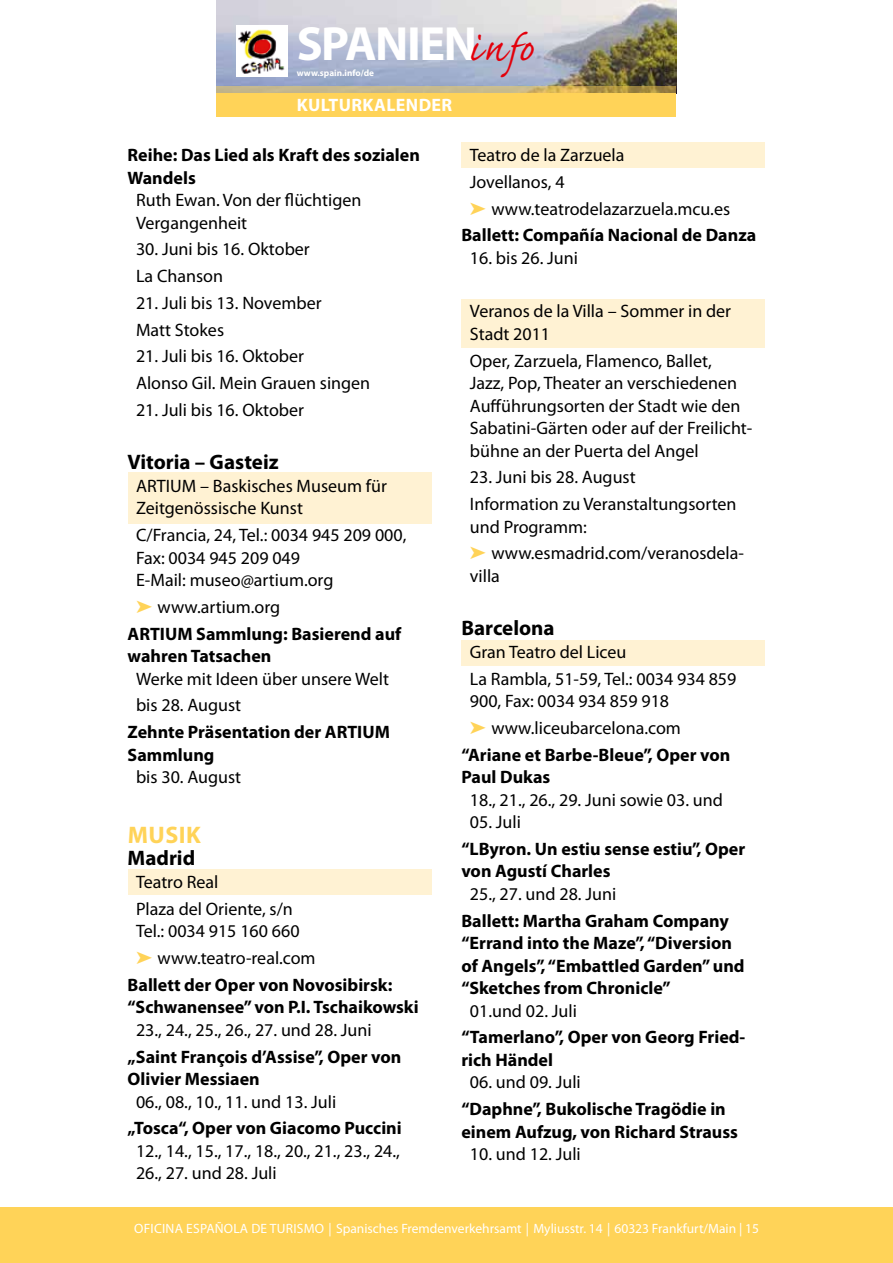
<style>
.page{position:relative;width:893px;height:1263px;background:#fff}
.page>*{position:absolute;margin:0;border:0;box-sizing:border-box;transform-origin:0 0}
.t1{font:700 48.3px "Myriad Pro";letter-spacing:-.03em;color:#fff}
.t2{font:48.3px "Caflisch Script Pro";color:#e3000b}
.t3{font:700 24px "Myriad Pro";color:#ffd358}
.t4{font:700 21px "Myriad Pro";color:#000}
.t5{font:18px/22.5px "Myriad Pro";color:#000}
.t6{font:700 18px/22.5px "Myriad Pro";color:#000}
.t7{font:700 18px "Myriad Pro";color:#fff}
.t8{font:13.5px "Myriad Pro";color:#fff}
.t9{font:700 9.15px "Myriad Pro";color:#fff}
.s1{color:#ffd358}
.s2{font-weight:400}
</style>
<div class="page">
<div style="left:461px;top:299px;width:304px;height:49px;background:#fff2d3"></div>
<div style="left:128px;top:869px;width:303px;height:26px;background:#fff2d3"></div>
<div style="left:128px;top:473px;width:303px;height:51px;background:#fff2d3"></div>
<div style="left:461px;top:640px;width:304px;height:25px;background:#fff2d3"></div>
<div style="left:461px;top:142px;width:304px;height:26px;background:#fff2d3"></div>
<img style="left:217px;top:0;width:459px;height:86px">
<div style="left:0;top:1208px;width:893px;height:55px;background:#ffd358"></div>
<div style="left:236px;top:26px;width:51px;height:51px;background:#fff"></div>
<img style="left:238px;top:29px;width:47px;height:45px">
<svg style="left:217px;top:86px;width:459px;height:7px;background:#c1af79"></svg>
<div style="left:217px;top:93px;width:459px;height:23px;background:#ffd358"></div>
<h1 class="t1" style="left:297px;top:12px;width:182px">SPANIEN</h1>
<p class="t9" style="left:297px;top:67px;width:79px">www.spain.info/de</p>
<h1 class="t2" style="left:468px;top:23px;width:66px">info</h1>
<p class="t7" style="left:297px;top:93px;width:67px">Kulturkalender</p>
<p class="t6" style="left:128px;top:143px;width:294px">Reihe: Das Lied als Kraft des sozialen<br>Wandels</p>
<p class="t5" style="left:136px;top:188px;width:227px">Ruth Ewan. Von der flüchtigen<br>Vergangenheit</p>
<p class="t5" style="left:136px;top:236px;width:175px;line-height:26.7px">30. Juni bis 16. Oktober<br>La Chanson</p>
<p class="t5" style="left:136px;top:289px;width:187px;line-height:26.7px">21. Juli bis 13. November<br>Matt Stokes</p>
<p class="t5" style="left:136px;top:343px;width:236px;line-height:26.7px">21. Juli bis 16. Oktober<br>Alonso Gil. Mein Grauen singen</p>
<p class="t5" style="left:136px;top:398px;width:169px">21. Juli bis 16. Oktober</p>
<p class="t4" style="left:128px;top:449px;width:153px">Vitoria – Gasteiz</p>
<p class="t5" style="left:136px;top:474px;width:252px">ARTIUM – Baskisches Museum für<br>Zeitgenössische Kunst</p>
<p class="t5" style="left:136px;top:523px;width:272px">C/Francia, 24, Tel.: 0034 945 209 000,<br>Fax: 0034 945 209 049<br>E-Mail: museo@artium.org</p>
<p class="t6" style="left:128px;top:593px;width:275px;line-height:26.7px;text-indent:8px"><span class="s1">➤</span> <span class="s2">www.artium.org<br></span>ARTIUM Sammlung: Basierend auf</p>
<p class="t6" style="left:128px;top:644px;width:145px">wahren Tatsachen</p>
<p class="t5" style="left:136px;top:665px;width:254px;line-height:26.7px">Werke mit Ideen über unsere Welt bis 28. August</p>
<p class="t6" style="left:128px;top:720px;width:264px">Zehnte Präsentation der ARTIUM<br>Sammlung</p>
<p class="t5" style="left:136px;top:765px;width:107px">bis 30. August</p>
<h2 class="t3" style="left:128px;top:819px;width:51px">Musik</h2>
<p class="t4" style="left:128px;top:845px;width:69px">Madrid</p>
<p class="t5" style="left:136px;top:868px;width:158px;line-height:26.7px">Teatro Real<br>Plaza del Oriente, s/n</p>
<p class="t5" style="left:136px;top:920px;width:165px">Tel.: 0034 915 160 660</p>
<p class="t5" style="left:136px;top:946px;width:181px"><span class="s1">➤</span> www.teatro-real.com</p>
<p class="t6" style="left:128px;top:973px;width:266px">Ballett der Oper von Novosibirsk:</p>
<p class="t6" style="left:128px;top:995px;width:293px">“Schwanensee” von P.I. Tschaikowski</p>
<p class="t5" style="left:136px;top:1018px;width:237px">23., 24., 25., 26., 27. und 28. Juni</p>
<p class="t6" style="left:128px;top:1044px;width:275px">„Saint François d’Assise”, Oper von<br>Olivier Messiaen</p>
<p class="t5" style="left:136px;top:1090px;width:202px">06., 08., 10., 11. und 13. Juli</p>
<p class="t6" style="left:128px;top:1116px;width:276px">„Tosca“, Oper von Giacomo Puccini</p>
<p class="t5" style="left:136px;top:1139px;width:265px">12., 14., 15., 17., 18., 20., 21., 23., 24.,<br>26., 27. und 28. Juli</p>
<p class="t5" style="left:470px;top:143px;width:156px">Teatro de la Zarzuela</p>
<p class="t5" style="left:470px;top:170px;width:96px">Jovellanos, 4</p>
<p class="t5" style="left:470px;top:197px;width:262px"><span class="s1">➤</span> www.teatrodelazarzuela.mcu.es</p>
<p class="t6" style="left:461px;top:223px;width:296px">Ballett: Compañía Nacional de Danza</p>
<p class="t5" style="left:470px;top:246px;width:110px">16. bis 26. Juni</p>
<p class="t5" style="left:470px;top:300px;width:263px">Veranos de la Villa – Sommer in der<br>Stadt 2011</p>
<p class="t5" style="left:470px;top:349px;width:284px">Oper, Zarzuela, Flamenco, Ballet,<br>Jazz, Pop, Theater an verschiedenen Aufführungsorten der Stadt wie den Sabatini-Gärten oder auf der Freilicht&shy;bühne an der Puerta del Angel</p>
<p class="t5" style="left:470px;top:464px;width:268px;line-height:26.7px">23. Juni bis 28. August<br>Information zu Veranstaltungsorten</p>
<p class="t5" style="left:470px;top:513px;width:276px;line-height:26.7px">und Programm:<br><span class="s1">➤</span> www.esmadrid.com/veranosdela-</p>
<p class="t5" style="left:470px;top:564px;width:32px">villa</p>
<p class="t4" style="left:461px;top:615px;width:95px">Barcelona</p>
<p class="t5" style="left:470px;top:638px;width:268px;line-height:26.7px">Gran Teatro del Liceu<br>La Rambla, 51-59, Tel.: 0034 934 859</p>
<p class="t5" style="left:470px;top:689px;width:201px">900, Fax: 0034 934 859 918</p>
<p class="t5" style="left:470px;top:716px;width:213px"><span class="s1">➤</span> www.liceubarcelona.com</p>
<p class="t6" style="left:461px;top:743px;width:270px">“Ariane et Barbe-Bleue”, Oper von</p>
<p class="t6" style="left:461px;top:765px;width:90px">Paul Dukas</p>
<p class="t5" style="left:470px;top:788px;width:255px">18., 21., 26., 29. Juni sowie 03. und</p>
<p class="t5" style="left:470px;top:810px;width:53px">05. Juli</p>
<p class="t6" style="left:461px;top:837px;width:285px">“LByron. Un estiu sense estiu”, Oper von Agustí Charles</p>
<p class="t5" style="left:470px;top:882px;width:148px">25., 27. und 28. Juni</p>
<p class="t6" style="left:461px;top:909px;width:285px">Ballett: Martha Graham Company “Errand into the Maze”, “Diversion of Angels”, “Embattled Garden” und “Sketches from Chronicle”</p>
<p class="t5" style="left:470px;top:999px;width:109px">01.und 02. Juli</p>
<p class="t6" style="left:461px;top:1025px;width:285px">“Tamerlano”, Oper von Georg Fried&shy;rich Händel</p>
<p class="t5" style="left:470px;top:1071px;width:112px">06. und 09. Juli</p>
<p class="t6" style="left:461px;top:1097px;width:278px">“Daphne”, Bukolische Tragödie in einem Aufzug, von Richard Strauss</p>
<p class="t5" style="left:470px;top:1142px;width:112px">10. und 12. Juli</p>
<p class="t8" style="left:134px;top:1220px;width:16px">Ofici</p>
<p class="t8" style="left:166px;top:1220px;width:29px">na espa</p>
<p class="t8" style="left:215px;top:1220px;width:80px">Ñola de turismo</p>
<p class="t8" style="left:329px;top:1220px;width:432px">| Spanisches Fremdenverkehrsamt | Myliusstr. 14 | 60323 Frankfurt/Main | 15</p>
</div>
